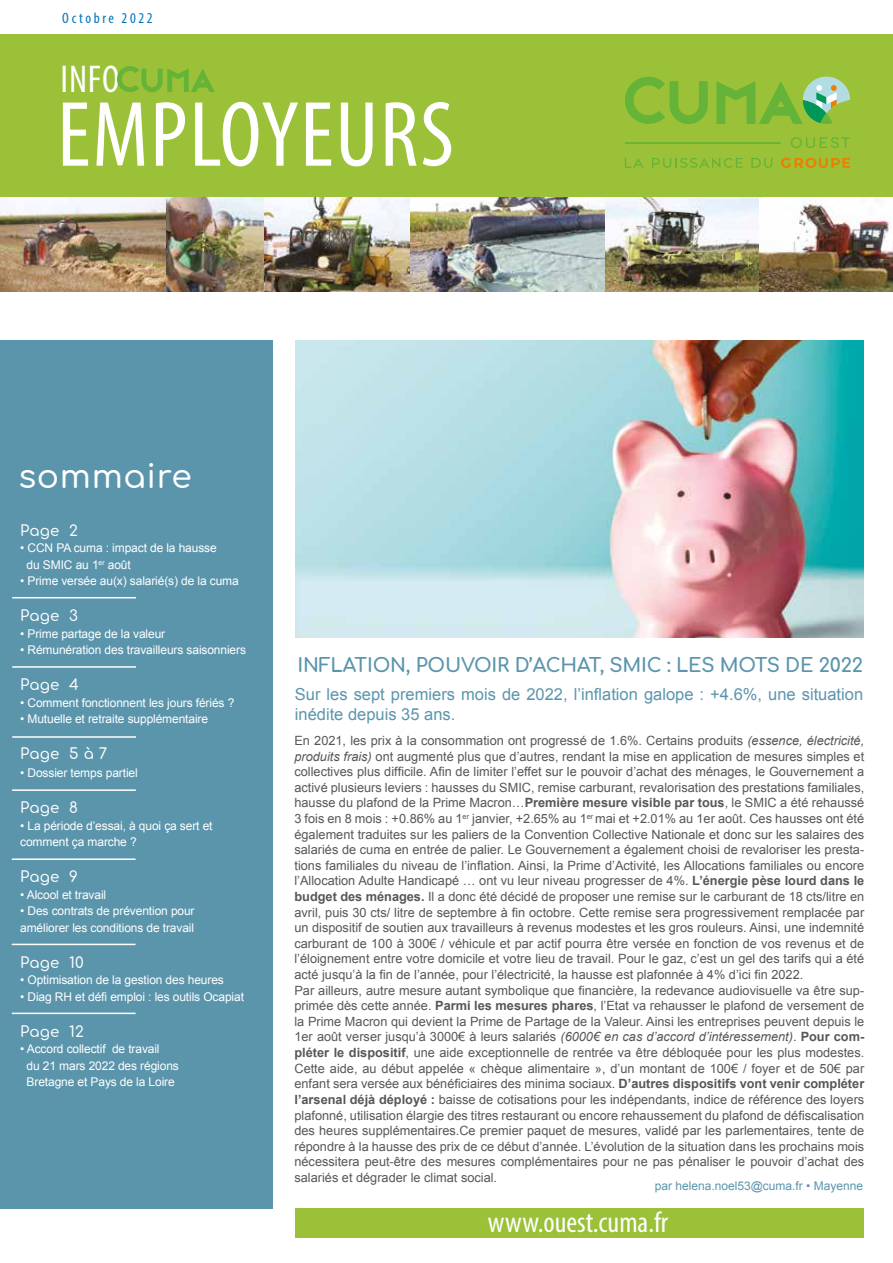
<style>
.page{position:relative;width:893px;height:1263px;background:#fff}
.page>*{position:absolute;margin:0;border:0;box-sizing:border-box;transform-origin:0 0}
.t1{font:condensed 93.6px "Myriad Pro";letter-spacing:.02em;color:#fff}
.t2{font:condensed 38.85px "Myriad Pro";color:#fff}
.t3{font:500 33px "Comfortaa";letter-spacing:.02em;color:#fff}
.t4{font:condensed 29.4px "Myriad Pro";color:#fff}
.t5{font:700 19.2px "Comfortaa";letter-spacing:-.01em;color:#5b95ac}
.t6{font:16.5px/19.8px "Arial";color:#5b95ac}
.t7{font:500 15px "Comfortaa";letter-spacing:.02em;color:#fff}
.t8{font:condensed 15px "Myriad Pro";letter-spacing:.175em;color:#0075bc}
.t9{font:700 13.8px "Comfortaa";letter-spacing:.15em;color:#65b338}
.t10{font:12.75px/15.6px "Arial";color:#575756}
.t11{font:12px/16.5px "Arial";letter-spacing:-.01em;color:#fff}
.t12{font:12px "Arial";color:#5b95ac}
.s1{font-style:italic}
.s2{font-weight:700}
</style>
<div class="page">
<img style="left:0;top:197px;width:603px;height:95px">
<img style="left:603px;top:197px;width:159px;height:95px">
<img style="left:759px;top:199px;width:134px;height:93px">
<div style="left:0;top:35px;width:893px;height:162px;background:#9ac137"></div>
<div style="left:295px;top:1208px;width:568px;height:30px;background:#9ac137"></div>
<svg style="left:625px;top:76px;width:83px;height:48px"></svg>
<svg style="left:716px;top:77px;width:134px;height:47px"></svg>
<hr style="left:626px;top:142px;width:154px;height:2px;background:#65b338">
<svg style="left:781px;top:158px;width:69px;height:10px"></svg>
<svg style="left:751px;top:158px;width:21px;height:10px"></svg>
<svg style="left:652px;top:158px;width:91px;height:10px"></svg>
<svg style="left:625px;top:158px;width:18px;height:10px"></svg>
<svg style="left:117px;top:66px;width:98px;height:26px"></svg>
<img style="left:296px;top:340px;width:567px;height:297px">
<div style="left:0;top:340px;width:272px;height:869px;background:#5b95ac"></div>
<hr style="left:12px;top:666px;width:124px;height:2px;background:#fff">
<hr style="left:12px;top:597px;width:124px;height:1px;background:#fff">
<hr style="left:12px;top:736px;width:124px;height:2px;background:#fff">
<hr style="left:12px;top:789px;width:124px;height:2px;background:#fff">
<hr style="left:12px;top:944px;width:124px;height:1px;background:#fff">
<hr style="left:12px;top:858px;width:124px;height:2px;background:#fff">
<hr style="left:12px;top:1013px;width:124px;height:1px;background:#fff">
<p class="t8" style="left:62px;top:9px;width:92px">Octobre 2022</p>
<h2 class="t2" style="left:61px;top:56px;width:60px">INFO</h2>
<h1 class="t1" style="left:57px;top:78px;width:398px">EMPLOYEURS</h1>
<p class="t9" style="left:790px;top:130px;width:62px">OUEST</p>
<h3 class="t3" style="left:18px;top:447px;width:175px">sommaire</h3>
<p class="t7" style="left:20px;top:517px;width:59px">Page 2</p>
<p class="t11" style="left:27px;top:540px;width:192px;text-indent:-6px">• CCN PA cuma : impact de la hausse du SMIC au 1<sup>er</sup> août</p>
<p class="t11" style="left:20px;top:573px;width:220px">• Prime versée au(x) salarié(s) de la cuma</p>
<p class="t7" style="left:20px;top:602px;width:59px">Page 3</p>
<p class="t11" style="left:20px;top:625px;width:147px">• Prime partage de la valeur</p>
<p class="t11" style="left:20px;top:642px;width:227px">• Rémunération des travailleurs saisonniers</p>
<p class="t7" style="left:20px;top:671px;width:60px">Page 4</p>
<p class="t11" style="left:20px;top:694px;width:216px">• Comment fonctionnent les jours fériés ?</p>
<p class="t11" style="left:20px;top:711px;width:189px">• Mutuelle et retraite supplémentaire</p>
<p class="t7" style="left:20px;top:740px;width:89px">Page 5 à 7</p>
<p class="t11" style="left:20px;top:765px;width:119px">• Dossier temps partiel</p>
<p class="t7" style="left:20px;top:794px;width:59px">Page 8</p>
<p class="t11" style="left:20px;top:817px;width:194px">• La période d’essai, à quoi ça sert et comment ça marche ?</p>
<p class="t7" style="left:20px;top:863px;width:59px">Page 9</p>
<p class="t11" style="left:20px;top:886px;width:88px">• Alcool et travail</p>
<p class="t11" style="left:20px;top:903px;width:176px">• Des contrats de prévention pour améliorer les conditions de travail</p>
<p class="t7" style="left:20px;top:949px;width:65px">Page 10</p>
<p class="t11" style="left:20px;top:972px;width:205px">• Optimisation de la gestion des heures</p>
<p class="t11" style="left:20px;top:988px;width:225px">• Diag RH et défi emploi : les outils Ocapiat</p>
<p class="t7" style="left:20px;top:1018px;width:65px">Page 12</p>
<p class="t11" style="left:27px;top:1041px;width:154px;text-indent:-6px">• Accord collectif de travail<br>du 21 mars 2022 des régions<br>Bretagne et Pays de la Loire</p>
<h3 class="t5" style="left:297px;top:647px;width:567px">INFLATION, POUVOIR D’ACHAT, SMIC : LES MOTS DE 2022</h3>
<p class="t6" style="left:295px;top:684px;width:570px">Sur les sept premiers mois de 2022, l’inflation galope : +4.6%, une situation inédite depuis 35 ans.</p>
<p class="t10" style="left:294px;top:733px;width:571px">En 2021, les prix à la consommation ont progressé de 1.6%. Certains produits <span class="s1">(essence, électricité, produits frais)</span> ont augmenté plus que d’autres, rendant la mise en application de mesures simples et collectives plus difficile. Afin de limiter l’effet sur le pouvoir d’achat des ménages, le Gouvernement a activé plusieurs leviers : hausses du SMIC, remise carburant, revalorisation des prestations familiales, hausse du plafond de la Prime Macron…<span class="s2">Première mesure visible par tous</span>, le SMIC a été rehaussé 3 fois en 8 mois : +0.86% au 1<sup>er</sup> janvier, +2.65% au 1<sup>er</sup> mai et +2.01% au 1er août. Ces hausses ont été également traduites sur les paliers de la Convention Collective Nationale et donc sur les salaires des salariés de cuma en entrée de palier. Le Gouvernement a également choisi de revaloriser les presta&shy;tions familiales du niveau de l’inflation. Ainsi, la Prime d’Activité, les Allocations familiales ou encore l’Allocation Adulte Handicapé … ont vu leur niveau progresser de 4%. <span class="s2">L’énergie pèse lourd dans le budget des ménages.</span> Il a donc été décidé de proposer une remise sur le carburant de 18 cts/litre en avril, puis 30 cts/ litre de septembre à fin octobre. Cette remise sera progressivement remplacée par un dispositif de soutien aux travailleurs à revenus modestes et les gros rouleurs. Ainsi, une indemnité carburant de 100 à 300€ / véhicule et par actif pourra être versée en fonction de vos revenus et de l’éloignement entre votre domicile et votre lieu de travail. Pour le gaz, c’est un gel des tarifs qui a été acté jusqu’à la fin de l’année, pour l’électricité, la hausse est plafonnée à 4% d’ici fin 2022.<br>Par ailleurs, autre mesure autant symbolique que financière, la redevance audiovisuelle va être sup&shy;primée dès cette année. <span class="s2">Parmi les mesures phares</span>, l’Etat va rehausser le plafond de versement de la Prime Macron qui devient la Prime de Partage de la Valeur. Ainsi les entreprises peuvent depuis le 1er août verser jusqu’à 3000€ à leurs salariés <span class="s1">(6000€ en cas d’accord d’intéressement)</span>. <span class="s2">Pour com&shy;pléter le dispositif</span>, une aide exceptionnelle de rentrée va être débloquée pour les plus modestes.<br>Cette aide, au début appelée « chèque alimentaire », d’un montant de 100€ / foyer et de 50€ par enfant sera versée aux bénéficiaires des minima sociaux. <span class="s2">D’autres dispositifs vont venir compléter l’arsenal déjà déployé :</span> baisse de cotisations pour les indépendants, indice de référence des loyers plafonné, utilisation élargie des titres restaurant ou encore rehaussement du plafond de défiscalisation des heures supplémentaires.Ce premier paquet de mesures, validé par les parlementaires, tente de répondre à la hausse des prix de ce début d’année. L’évolution de la situation dans les prochains mois nécessitera peut-être des mesures complémentaires pour ne pas pénaliser le pouvoir d’achat des salariés et dégrader le climat social.</p>
<p class="t12" style="left:655px;top:1178px;width:210px">par helena.noel53@cuma.fr • Mayenne</p>
<h3 class="t4" style="left:488px;top:1205px;width:182px">www.ouest.cuma.fr</h3>
</div>
